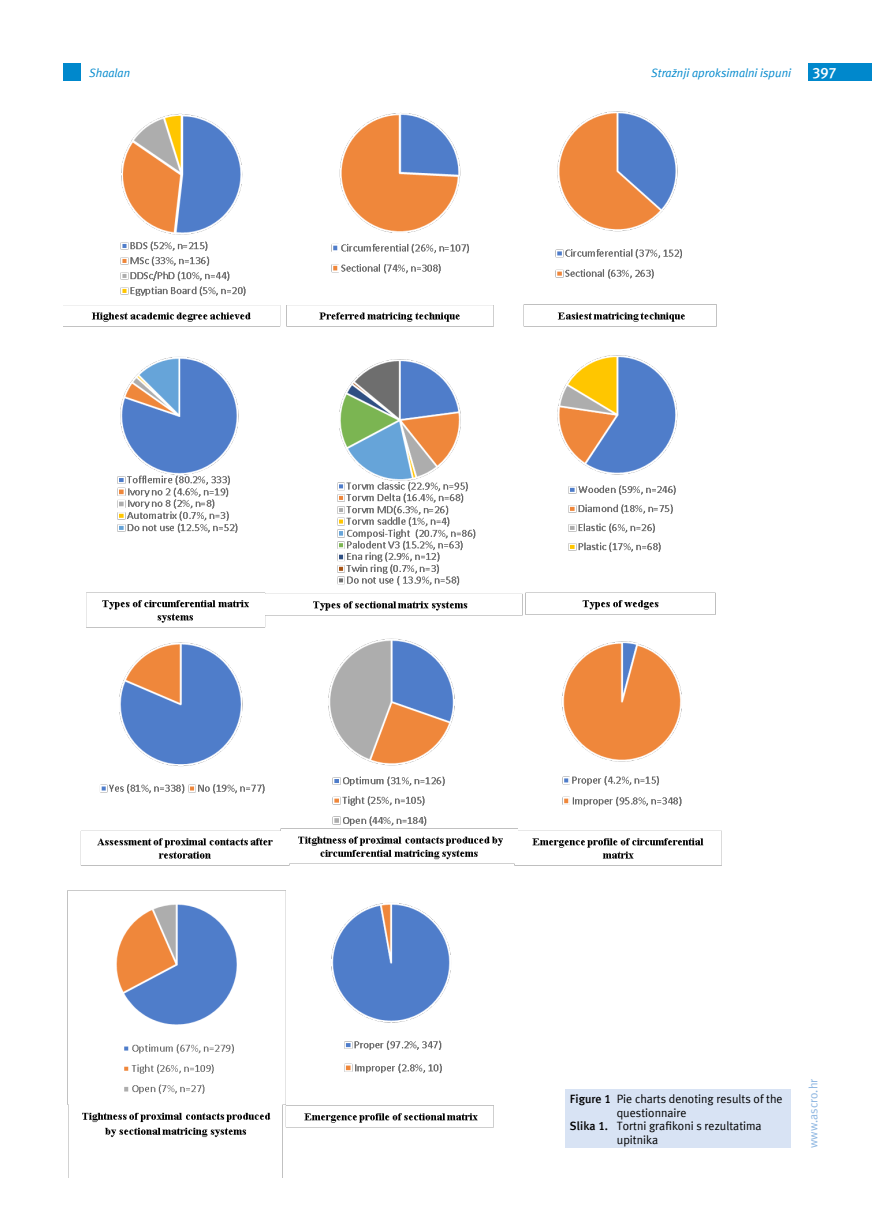
<style>
.page{position:relative;width:872px;height:1212px;background:#fff}
.page>*{position:absolute;margin:0;border:0;box-sizing:border-box;transform-origin:0 0}
.t1{font:700 15px "Meta ASC";color:#fff}
.t2{font:12px "Meta ASC";color:#000}
.t3{font:italic 12px "Meta ASC";color:#08c}
.t4{font:12px "Meta ASC";color:#8cb5e1}
.s1{font-weight:700}
</style>
<div class="page">
<div style="left:64px;top:64px;width:17px;height:17px;background:#08c"></div>
<div style="left:808px;top:64px;width:64px;height:17px;background:#08c"></div>
<img style="left:64px;top:111px;width:674px;height:1067px">
<div style="left:566px;top:1090px;width:225px;height:58px;background:#d8e3f4"></div>
<p class="t3" style="left:89px;top:66px;width:42px">Shaalan</p>
<p class="t3" style="left:651px;top:66px;width:141px">Stražnji aproksimalni ispuni</p>
<p class="t1" style="left:812px;top:64px;width:26px">397</p>
<p class="t2" style="left:570px;top:1092px;width:214px"><span class="s1">Figure 1</span> Pie charts denoting results of the</p>
<p class="t2" style="left:617px;top:1106px;width:71px">questionnaire</p>
<p class="t2" style="left:570px;top:1119px;width:193px"><span class="s1">Slika 1.</span> Tortni grafikoni s rezultatima</p>
<p class="t2" style="left:617px;top:1133px;width:43px">upitnika</p>
<p class="t4" style="left:806px;top:1148px;width:71px;rotate:-90deg">www.ascro.hr</p>
</div>
